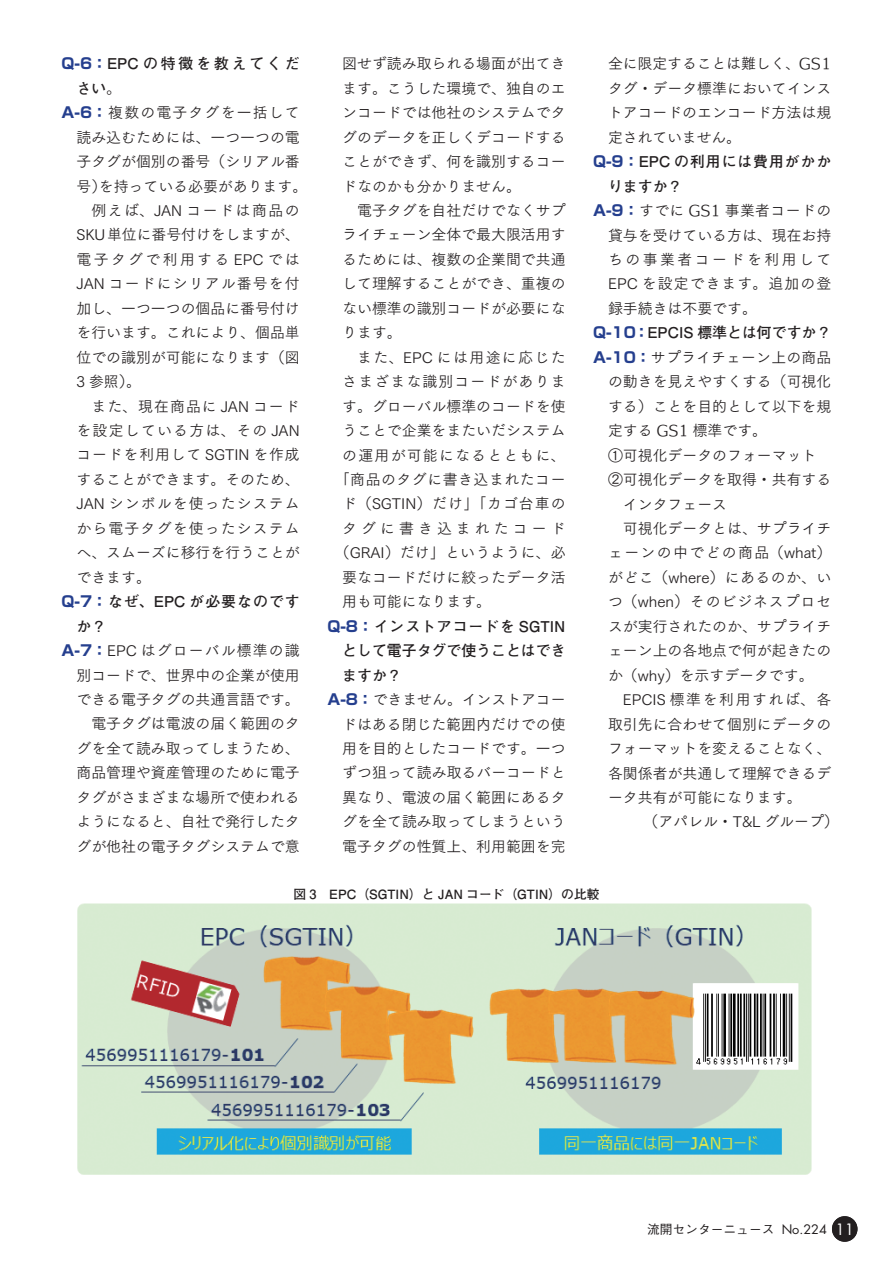
<style>
.page{position:relative;width:893px;height:1263px;background:#fff}
.page>*{position:absolute;margin:0;border:0;box-sizing:border-box;transform-origin:0 0}
.t1{font:14.85px/24.5px "Tsuku Go Pro R";color:#231f20;text-align:justify}
.t2{font:700 14.85px/24.5px "Futo Go B101 Pr 6";color:#231f20;text-align:justify}
.t3{font:14.85px "Tsuku Go Pro R";letter-spacing:.09em;color:#231f20}
.t4{font:700 14.85px/24.5px "Futo Go B101 Pr 6";letter-spacing:.06em;color:#231f20}
.t5{font:700 14.85px/24.5px "Futo Go B101 Pr 6";letter-spacing:.19em;color:#231f20}
.t6{font:700 14.85px/24.5px "Futo Go B101 Pr 6";letter-spacing:.07em;color:#231f20}
.t7{font:14.85px "Tsuku Go Pro R";letter-spacing:.065em;color:#231f20}
.t8{font:14.85px "Tsuku Go Pro R";letter-spacing:.03em;color:#231f20}
.t9{font:14.85px "Tsuku Go Pro R";letter-spacing:.06em;color:#231f20}
.t10{font:14.85px "Tsuku Go Pro R";letter-spacing:.105em;color:#231f20}
.t11{font:14.85px "Tsuku Go Pro R";letter-spacing:.035em;color:#231f20}
.t12{font:14.85px "Tsuku Go Pro R";letter-spacing:.075em;color:#231f20}
.t13{font:14.85px "Tsuku Go Pro R";letter-spacing:.085em;color:#231f20}
.t14{font:14.85px "Tsuku Go Pro R";letter-spacing:.275em;color:#231f20}
.t15{font:700 12.75px "Futo Go B101 Pr 5";color:#231f20}
.t16{font:500 12.75px "Gothic BBB Pr 6";color:#231f20}
.s1{font-family:"Shin Go Pr 6";color:#253f8e}
.s2{font-family:"Shin Go Pr 6";font-weight:700;color:#253f8e}
.s3{font-family:"C4 Gothic Deux L"}
.s4{font-family:"Futura";font-weight:400}
.s5{font-family:"Futura";font-weight:400;font-size:15.15px;color:#fff}
</style>
<div class="page">
<img style="left:77px;top:903px;width:735px;height:272px">
<div style="left:832px;top:1216px;width:25px;height:26px;background:#231f20;border-radius:50%"></div>
<p class="t5" style="left:77px;top:51px;width:225px;text-indent:-15px"><span class="s1">Q-6：</span>EPCの特徴を教えてください。</p>
<p class="t1" style="left:77px;top:99px;width:232px;text-align:left;text-indent:-15px"><span class="s2">A-6：</span>複数の電子タグを一括して読み込むためには、一つ一つの電子タグが個別の番号（シリアル番号）を持っている必要があります。　例えば、JAN コードは商品の<br>SKU単位に番号付けをしますが、電子タグで利用する EPC では<br>JAN コードにシリアル番号を付加し、一つ一つの個品に番号付けを行います。これにより、個品単位での識別が可能になります（図<br>3 参照）。<br>　また、現在商品に JAN コードを設定している方は、その JANコードを利用して SGTIN を作成することができます。そのため、<br>JAN シンボルを使ったシステムから電子タグを使ったシステムへ、スムーズに移行を行うことができます。</p>
<p class="t6" style="left:77px;top:589px;width:225px;text-indent:-15px"><span class="s1">Q-7：</span>なぜ、EPC が必要なのですか？</p>
<p class="t1" style="left:77px;top:637px;width:225px;text-indent:-15px"><span class="s2">A-7：</span>EPC はグローバル標準の識別コードで、世界中の企業が使用できる電子タグの共通言語です。　電子タグは電波の届く範囲のタグを全て読み取ってしまうため、商品管理や資産管理のために電子タグがさまざまな場所で使われるようになると、自社で発行したタグが他社の電子タグシステムで意</p>
<p class="t1" style="left:342px;top:50px;width:225px">図せず読み取られる場面が出てき</p>
<p class="t1" style="left:342px;top:74px;width:225px">ます。こうした環境で、独自のエ</p>
<p class="t1" style="left:342px;top:99px;width:225px">ンコードでは他社のシステムでタ</p>
<p class="t1" style="left:342px;top:123px;width:225px">グのデータを正しくデコードする</p>
<p class="t1" style="left:342px;top:148px;width:225px">ことができず、何を識別するコー</p>
<p class="t1" style="left:342px;top:172px;width:180px">ドなのかも分かりません。</p>
<p class="t1" style="left:342px;top:197px;width:225px">　電子タグを自社だけでなくサプ</p>
<p class="t1" style="left:342px;top:221px;width:225px">ライチェーン全体で最大限活用す</p>
<p class="t1" style="left:342px;top:245px;width:225px">るためには、複数の企業間で共通</p>
<p class="t1" style="left:342px;top:270px;width:225px">して理解することができ、重複の</p>
<p class="t1" style="left:342px;top:294px;width:225px">ない標準の識別コードが必要にな</p>
<p class="t1" style="left:342px;top:319px;width:61px">ります。</p>
<p class="t3" style="left:342px;top:345px;width:225px">　また、EPC には用途に応じた</p>
<p class="t12" style="left:342px;top:369px;width:225px">さまざまな識別コードがありま</p>
<p class="t1" style="left:342px;top:392px;width:225px">す。グローバル標準のコードを使</p>
<p class="t1" style="left:342px;top:417px;width:225px">うことで企業をまたいだシステム</p>
<p class="t13" style="left:342px;top:443px;width:225px">の運用が可能になるとともに、</p>
<p class="t11" style="left:335px;top:467px;width:232px">「商品のタグに書き込まれたコー</p>
<p class="t7" style="left:342px;top:492px;width:225px">ド（SGTIN）だけ」「カゴ台車の</p>
<p class="t14" style="left:342px;top:516px;width:225px">タグに書き込まれたコード</p>
<p class="t1" style="left:335px;top:539px;width:232px">（GRAI）だけ」というように、必</p>
<p class="t1" style="left:342px;top:563px;width:225px">要なコードだけに絞ったデータ活</p>
<p class="t1" style="left:342px;top:588px;width:150px">用も可能になります。</p>
<p class="t2" style="left:342px;top:613px;width:225px;text-indent:-15px"><span class="s1">Q-8：</span>インストアコードを SGTINとして電子タグで使うことはできますか？</p>
<p class="t1" style="left:342px;top:686px;width:225px;text-indent:-15px"><span class="s2">A-8：</span>できません。インストアコードはある閉じた範囲内だけでの使用を目的としたコードです。一つずつ狙って読み取るバーコードと異なり、電波の届く範囲にあるタグを全て読み取ってしまうという電子タグの性質上、利用範囲を完</p>
<p class="t1" style="left:608px;top:50px;width:225px">全に限定することは難しく、<span class="s3">GS1</span>タグ・データ標準においてインストアコードのエンコード方法は規定されていません。</p>
<p class="t4" style="left:608px;top:149px;width:225px;text-indent:-15px"><span class="s1">Q-9：</span>EPC の利用には費用がかかりますか？</p>
<p class="t1" style="left:608px;top:197px;width:225px;text-indent:-15px"><span class="s2">A-9：</span>すでに <span class="s3">GS1</span> 事業者コードの貸与を受けている方は、現在お持ちの事業者コードを利用してEPC を設定できます。追加の登録手続きは不要です。</p>
<p class="t2" style="left:593px;top:320px;width:240px"><span class="s1">Q-10：</span>EPCIS 標準とは何ですか？</p>
<p class="t1" style="left:593px;top:343px;width:240px"><span class="s2">A-10：</span>サプライチェーン上の商品</p>
<p class="t1" style="left:608px;top:368px;width:225px">の動きを見えやすくする（可視化</p>
<p class="t1" style="left:608px;top:392px;width:225px">する）ことを目的として以下を規</p>
<p class="t1" style="left:608px;top:417px;width:161px">定する <span class="s3">GS1</span> 標準です。</p>
<p class="t1" style="left:608px;top:441px;width:210px">①可視化データのフォーマット</p>
<p class="t1" style="left:608px;top:466px;width:225px">②可視化データを取得・共有する</p>
<p class="t1" style="left:623px;top:490px;width:106px">インタフェース</p>
<p class="t1" style="left:608px;top:515px;width:225px">　可視化データとは、サプライチ</p>
<p class="t3" style="left:608px;top:541px;width:225px">ェーンの中でどの商品（what）</p>
<p class="t8" style="left:608px;top:565px;width:225px">がどこ（where）にあるのか、い</p>
<p class="t9" style="left:608px;top:589px;width:225px">つ（when）そのビジネスプロセ</p>
<p class="t1" style="left:608px;top:612px;width:225px">スが実行されたのか、サプライチ</p>
<p class="t1" style="left:608px;top:637px;width:225px">ェーン上の各地点で何が起きたの</p>
<p class="t1" style="left:608px;top:661px;width:207px">か（why）を示すデータです。</p>
<p class="t10" style="left:608px;top:687px;width:225px">　EPCIS 標準を利用すれば、各</p>
<p class="t1" style="left:608px;top:710px;width:225px">取引先に合わせて個別にデータの</p>
<p class="t1" style="left:608px;top:735px;width:225px">フォーマットを変えることなく、</p>
<p class="t1" style="left:608px;top:759px;width:225px">各関係者が共通して理解できるデ</p>
<p class="t1" style="left:608px;top:783px;width:195px">ータ共有が可能になります。</p>
<p class="t1" style="left:643px;top:808px;width:197px">（アパレル・T&amp;L グループ）</p>
<p class="t15" style="left:293px;top:883px;width:308px">図 3　EPC（SGTIN）と JAN コード（GTIN）の比較</p>
<p class="t16" style="left:647px;top:1219px;width:209px">流開センターニュース <span class="s4">No.224</span> <span class="s5">11</span></p>
</div>
